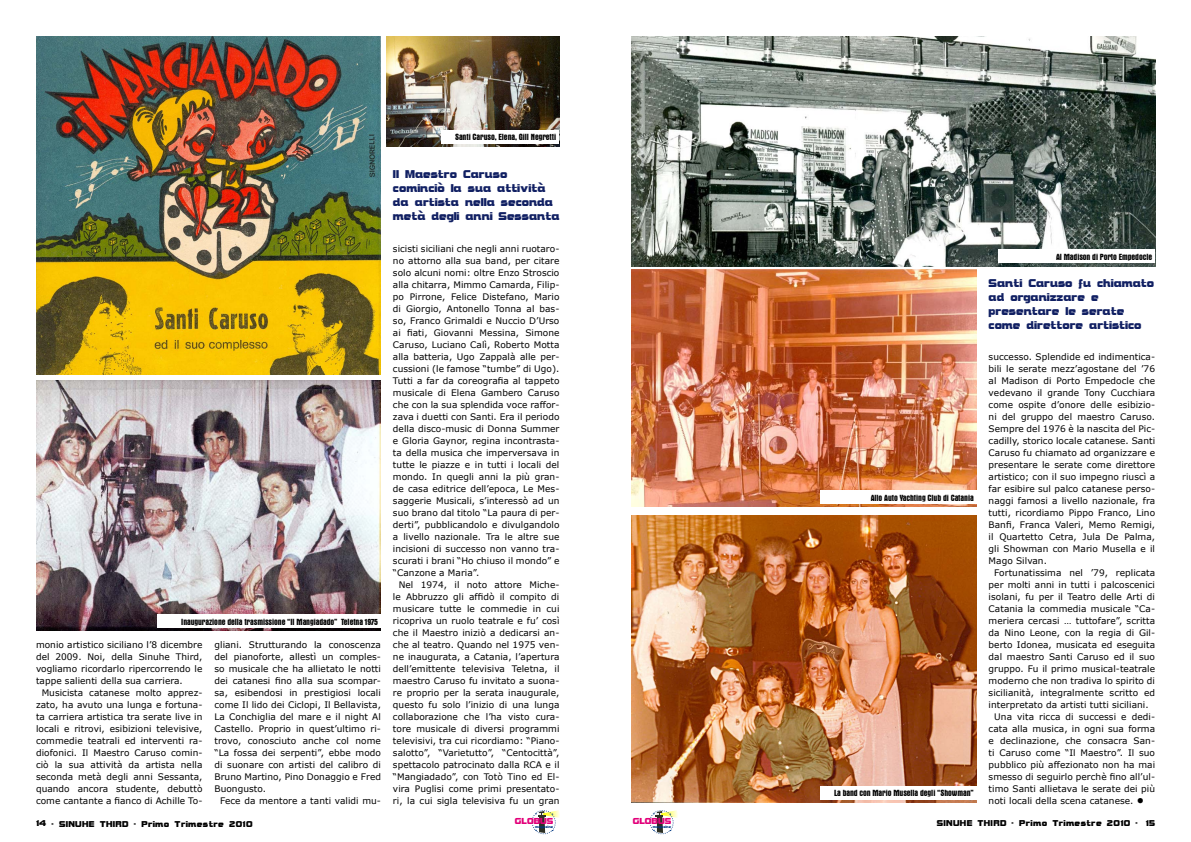
<style>
.page{position:relative;width:1191px;height:842px;background:#fff}
.page>*{position:absolute;margin:0;border:0;box-sizing:border-box;transform-origin:0 0}
.t1{font:700 12px/14px "Bolster";color:#112063}
.t2{font:700 9.2px "Bolster";color:#e2007a}
.t3{font:9px/12px "Verdana";letter-spacing:.005em;color:#000;text-align:justify}
.t4{font:700 condensed 9px "Aurora BT";letter-spacing:-.01em;color:#000}
.t5{font:700 9px "Bolster";letter-spacing:.04em;color:#000}
.t6{font:700 3.6px "Bolster";color:#003882}
.s1{font-size:12px}
</style>
<div class="page">
<img style="left:36px;top:36px;width:345px;height:338px">
<img style="left:36px;top:380px;width:345px;height:250px">
<img style="left:387px;top:36px;width:172px;height:110px">
<img style="left:631px;top:36px;width:524px;height:230px">
<img style="left:631px;top:269px;width:345px;height:238px">
<img style="left:631px;top:516px;width:345px;height:286px">
<div style="left:157px;top:614px;width:224px;height:14px;background:#fff"></div>
<div style="left:441px;top:130px;width:118px;height:14px;background:#fff"></div>
<div style="left:820px;top:786px;width:156px;height:13px;background:#fff"></div>
<div style="left:998px;top:249px;width:157px;height:14px;background:#fff"></div>
<div style="left:820px;top:490px;width:156px;height:14px;background:#fff"></div>
<svg style="left:531px;top:810px;width:29px;height:25px"></svg>
<svg style="left:649px;top:810px;width:29px;height:25px"></svg>
<p class="t4" style="left:455px;top:132px;width:103px">Santi Caruso, Elena, Gill Negretti</p>
<p class="t4" style="left:181px;top:616px;width:198px">Inaugurazione della trasmissione “Il Mangiadado” Teletna 1975</p>
<p class="t3" style="left:36px;top:639px;width:168px">monio artistico siciliano l’8 dicembre del 2009. Noi, della Sinuhe Third, vogliamo ricordarlo ripercorrendo le tappe salienti della sua carriera.</p>
<p class="t3" style="left:36px;top:687px;width:168px;text-indent:6px">Musicista catanese molto apprez&shy;zato, ha avuto una lunga e fortuna&shy;ta carriera artistica tra serate live in locali e ritrovi, esibizioni televisive, commedie teatrali ed interventi ra&shy;diofonici. Il Maestro Caruso comin&shy;ciò la sua attività da artista nella seconda metà degli anni Sessanta, quando ancora studente, debuttò come cantante a fianco di Achille To-</p>
<p class="t3" style="left:214px;top:639px;width:168px">gliani. Strutturando la conoscenza del pianoforte, allestì un comples&shy;so musicale che ha allietato le notti dei catanesi fino alla sua scompar&shy;sa, esibendosi in prestigiosi locali come Il lido dei Ciclopi, Il Bellavista, La Conchiglia del mare e il night Al Castello. Proprio in quest’ultimo ri&shy;trovo, conosciuto anche col nome “La fossa dei serpenti”, ebbe modo di suonare con artisti del calibro di Bruno Martino, Pino Donaggio e Fred Buongusto.</p>
<p class="t3" style="left:220px;top:795px;width:162px">Fece da mentore a tanti validi mu-</p>
<h1 class="t1" style="left:393px;top:166px;width:168px">Il Maestro Caruso cominciò la sua attività da artista nella seconda metà degli anni Sessanta</h1>
<p class="t3" style="left:393px;top:243px;width:168px">sicisti siciliani che negli anni ruotaro&shy;no attorno alla sua band, per citare solo alcuni nomi: oltre Enzo Stroscio alla chitarra, Mimmo Camarda, Filip&shy;po Pirrone, Felice Distefano, Mario di Giorgio, Antonello Tonna al bas&shy;so, Franco Grimaldi e Nuccio D’Urso ai fiati, Giovanni Messina, Simone Caruso, Luciano Calì, Roberto Motta alla batteria, Ugo Zappalà alle per&shy;cussioni (le famose “tumbe” di Ugo).<br>Tutti a far da coreografia al tappeto musicale di Elena Gambero Caruso che con la sua splendida voce raffor&shy;zava i duetti con Santi. Era il periodo della disco-music di Donna Summer e Gloria Gaynor, regina incontrasta&shy;ta della musica che imperversava in tutte le piazze e in tutti i locali del mondo. In quegli anni la più gran&shy;de casa editrice dell’epoca, Le Mes&shy;saggerie Musicali, s’interessò ad un suo brano dal titolo “La paura di per&shy;derti”, pubblicandolo e divulgandolo a livello nazionale. Tra le altre sue incisioni di successo non vanno tra&shy;scurati i brani “Ho chiuso il mondo” e “Canzone a Maria”.</p>
<p class="t3" style="left:393px;top:579px;width:168px;text-indent:6px">Nel 1974, il noto attore Miche&shy;le Abbruzzo gli affidò il compito di musicare tutte le commedie in cui ricopriva un ruolo teatrale e fu’ così che il Maestro iniziò a dedicarsi an&shy;che al teatro. Quando nel 1975 ven&shy;ne inaugurata, a Catania, l’apertura dell’emittente televisiva Teletna, il maestro Caruso fu invitato a suona&shy;re proprio per la serata inaugurale, questo fu solo l’inizio di una lunga collaborazione che l’ha visto cura&shy;tore musicale di diversi programmi televisivi, tra cui ricordiamo: “Piano&shy;salotto”, “Varietutto”, “Centocittà”, spettacolo patrocinato dalla RCA e il “Mangiadado”, con Totò Tino ed El&shy;vira Puglisi come primi presentato&shy;ri, la cui sigla televisiva fu un gran</p>
<p class="t2" style="left:515px;top:815px;width:40px">GLOBUS</p>
<p class="t2" style="left:633px;top:815px;width:40px">GLOBUS</p>
<p class="t6" style="left:653px;top:824px;width:20px">magazine</p>
<p class="t5" style="left:36px;top:818px;width:218px">14 - SINUHE THIRD - Primo Trimestre 2010</p>
<p class="t6" style="left:535px;top:824px;width:20px">magazine</p>
<p class="t4" style="left:1056px;top:251px;width:98px">Al Madison di Porto Empedocle</p>
<p class="t4" style="left:870px;top:492px;width:105px">Allo Auto Yachting Club di Catania</p>
<p class="t4" style="left:834px;top:788px;width:141px">La band con Mario Musella degli “Showman”</p>
<h1 class="t1" style="left:988px;top:275px;width:167px">Santi Caruso fu chiamato ad organizzare e presentare le serate come direttore artistico</h1>
<p class="t3" style="left:988px;top:351px;width:168px">successo. Splendide ed indimentica&shy;bili le serate mezz’agostane del ’76 al Madison di Porto Empedocle che vedevano il grande Tony Cucchiara come ospite d’onore delle esibizio&shy;ni del gruppo del maestro Caruso.<br>Sempre del 1976 è la nascita del Pic&shy;cadilly, storico locale catanese. Santi Caruso fu chiamato ad organizzare e presentare le serate come direttore artistico; con il suo impegno riuscì a far esibire sul palco catanese perso&shy;naggi famosi a livello nazionale, fra tutti, ricordiamo Pippo Franco, Lino Banfi, Franca Valeri, Memo Remigi, il Quartetto Cetra, Jula De Palma, gli Showman con Mario Musella e il Mago Silvan.</p>
<p class="t3" style="left:994px;top:567px;width:162px">Fortunatissima nel ’79, replicata</p>
<p class="t3" style="left:988px;top:579px;width:168px">per molti anni in tutti i palcoscenici</p>
<p class="t3" style="left:988px;top:591px;width:168px">isolani, fu per il Teatro delle Arti di</p>
<p class="t3" style="left:988px;top:603px;width:168px">Catania la commedia musicale “Ca-</p>
<p class="t3" style="left:988px;top:615px;width:168px">meriera cercasi … tuttofare”, scritta</p>
<p class="t3" style="left:988px;top:627px;width:168px">da Nino Leone, con la regia di Gil-</p>
<p class="t3" style="left:988px;top:639px;width:168px">berto Idonea, musicata ed eseguita</p>
<p class="t3" style="left:988px;top:651px;width:168px">dal maestro Santi Caruso ed il suo</p>
<p class="t3" style="left:988px;top:663px;width:168px">gruppo. Fu il primo musical-teatrale</p>
<p class="t3" style="left:988px;top:675px;width:168px">moderno che non tradiva lo spirito di</p>
<p class="t3" style="left:988px;top:687px;width:168px">sicilianità, integralmente scritto ed</p>
<p class="t3" style="left:988px;top:699px;width:161px">interpretato da artisti tutti siciliani.</p>
<p class="t3" style="left:994px;top:711px;width:162px">Una vita ricca di successi e dedi-</p>
<p class="t3" style="left:988px;top:723px;width:168px">cata alla musica, in ogni sua forma</p>
<p class="t3" style="left:988px;top:735px;width:168px">e declinazione, che consacra San-</p>
<p class="t3" style="left:988px;top:747px;width:168px">ti Caruso come “Il Maestro”. Il suo</p>
<p class="t3" style="left:988px;top:759px;width:168px">pubblico più affezionato non ha mai</p>
<p class="t3" style="left:988px;top:771px;width:168px">smesso di seguirlo perchè fino all’ul-</p>
<p class="t3" style="left:988px;top:783px;width:168px">timo Santi allietava le serate dei più</p>
<p class="t3" style="left:988px;top:795px;width:157px">noti locali della scena catanese. <span class="s1">●</span></p>
<p class="t5" style="left:936px;top:817px;width:220px">SINUHE THIRD - Primo Trimestre 2010 - 15</p>
</div>
